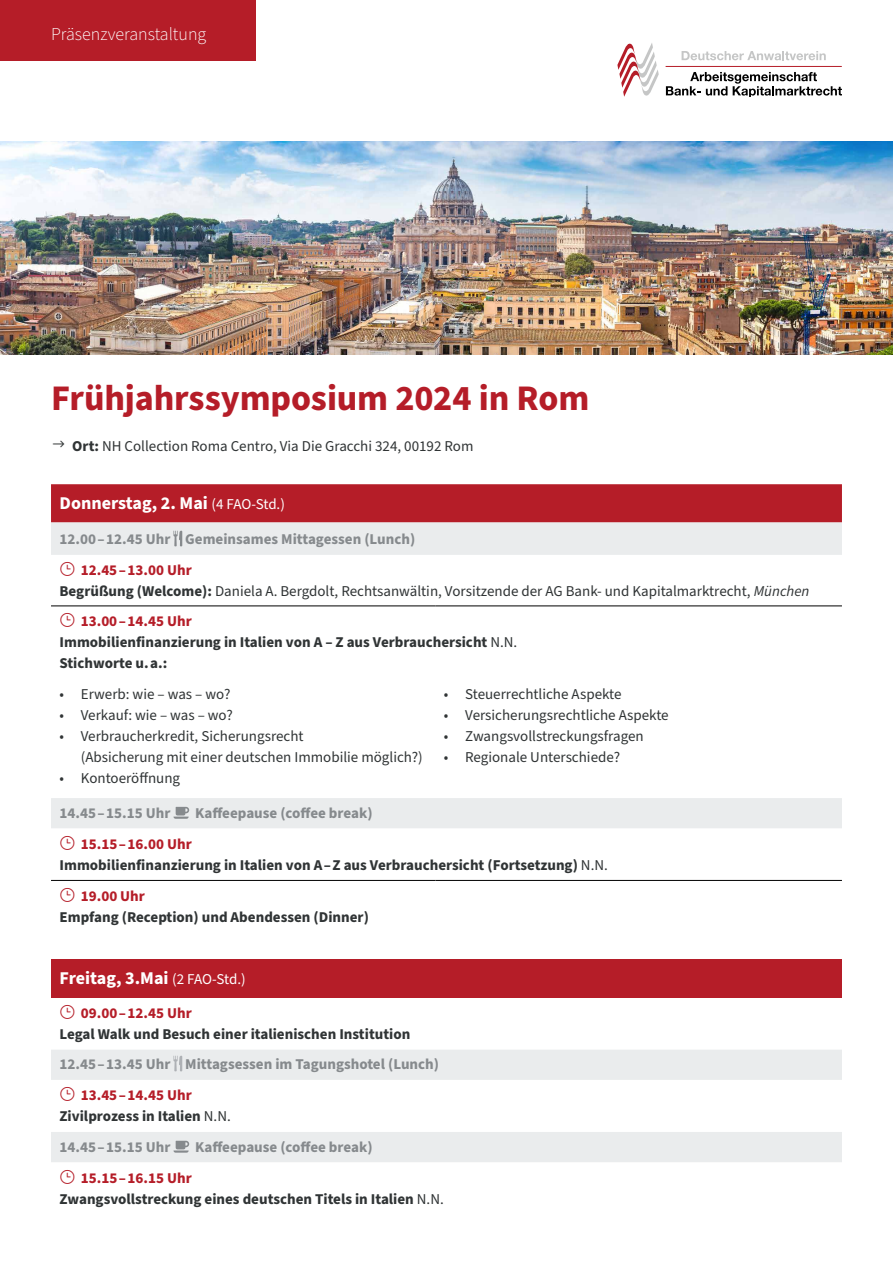
<style>
.page{position:relative;width:893px;height:1263px;background:#fff}
.page>*{position:absolute;margin:0;border:0;box-sizing:border-box;transform-origin:0 0}
.t1{font:700 36px "Source Sans Pro";letter-spacing:-.005em;color:#b51d28}
.t2{font:700 18px "Source Sans Pro";color:#fff}
.t3{font:300 18px "Source Sans Pro";color:#fff}
.t4{font:15px/21px "Source Sans Pro";color:#303435}
.t5{font:700 15px/21px "Source Sans Pro";color:#303435}
.t6{font:700 15px "Source Sans Pro";color:#868a8d}
.t7{font:700 15px "Source Sans Pro";color:#b51d28}
.s1{font-weight:700}
.s2{font-weight:400;font-size:15px}
.s3{font-weight:700;color:#b51d28}
.s4{font-style:italic}
.s5{color:#b51d28}
.s6{font-weight:400}
</style>
<div class="page">
<svg style="left:666px;top:72px;width:176px;height:25px"></svg>
<hr style="left:666px;top:66px;width:176px;height:1px;background:#b51d28">
<svg style="left:617px;top:43px;width:42px;height:54px"></svg>
<svg style="left:682px;top:51px;width:144px;height:9px"></svg>
<div style="left:0;top:0;width:255px;height:61px;background:#b51d28"></div>
<img style="left:0;top:141px;width:893px;height:213px">
<div style="left:51px;top:484px;width:791px;height:38px;background:#b51d28"></div>
<svg style="left:51px;top:522px;width:791px;height:306px"></svg>
<hr style="left:51px;top:880px;width:384px;height:1px;background:#000">
<hr style="left:435px;top:880px;width:407px;height:1px;background:#000">
<hr style="left:51px;top:606px;width:384px;height:1px;background:#000">
<hr style="left:435px;top:606px;width:407px;height:1px;background:#000">
<svg style="left:173px;top:531px;width:9px;height:15px"></svg>
<svg style="left:173px;top:807px;width:16px;height:12px"></svg>
<div style="left:51px;top:959px;width:791px;height:38px;background:#b51d28"></div>
<svg style="left:51px;top:1050px;width:791px;height:112px;fill:#eaeced"></svg>
<svg style="left:173px;top:1056px;width:9px;height:15px"></svg>
<svg style="left:173px;top:1141px;width:16px;height:12px"></svg>
<svg style="left:61px;top:562px;width:14px;height:14px"></svg>
<svg style="left:61px;top:613px;width:14px;height:14px"></svg>
<svg style="left:61px;top:1087px;width:14px;height:14px"></svg>
<p class="t3" style="left:51px;top:22px;width:157px">Präsenzveranstaltung</p>
<h1 class="t1" style="left:51px;top:373px;width:540px">Frühjahrssymposium 2024 in Rom</h1>
<p class="t4" style="left:72px;top:436px;width:403px"><span class="s1">Ort:</span> NH Collection Roma Centro, Via Die Gracchi 324, 00192 Rom</p>
<p class="t2" style="left:60px;top:491px;width:227px">Donnerstag, 2. Mai <span class="s2">(4 FAO-Std.)</span></p>
<p class="t6" style="left:60px;top:529px;width:357px">12.00 – 12.45 Uhr Gemeinsames Mittagessen (Lunch)</p>
<p class="t4" style="left:60px;top:560px;width:751px;text-indent:21px"><span class="s3">12.45 – 13.00 Uhr<br></span><span class="s1">Begrüßung (Welcome):</span> Daniela A. Bergdolt, Rechtsanwältin, Vorsitzende der AG Bank- und Kapitalmarktrecht, <span class="s4">München</span></p>
<p class="t5" style="left:60px;top:611px;width:459px;text-indent:21px"><span class="s5">13.00 – 14.45 Uhr<br></span>Immobilienfinanzierung in Italien von A – Z aus Verbrauchersicht <span class="s6">N.N.<br></span>Stichworte u. a.:</p>
<p class="t4" style="left:60px;top:684px;width:172px">• Erwerb: wie – was – wo?</p>
<p class="t4" style="left:60px;top:705px;width:175px">• Verkauf: wie – was – wo?</p>
<p class="t4" style="left:81px;top:726px;width:344px;text-indent:-21px">• Verbraucherkredit, Sicherungsrecht<br>(Absicherung mit einer deutschen Immobilie möglich?)</p>
<p class="t4" style="left:60px;top:768px;width:122px">• Kontoeröffnung</p>
<p class="t4" style="left:444px;top:684px;width:179px">• Steuerrechtliche Aspekte</p>
<p class="t4" style="left:444px;top:705px;width:226px">• Versicherungsrechtliche Aspekte</p>
<p class="t4" style="left:444px;top:726px;width:201px">• Zwangsvollstreckungsfragen</p>
<p class="t4" style="left:444px;top:747px;width:178px">• Regionale Unterschiede?</p>
<p class="t6" style="left:60px;top:802px;width:112px">14.45 – 15.15 Uhr</p>
<p class="t6" style="left:195px;top:802px;width:179px">Kaffeepause (coffee break)</p>
<p class="t5" style="left:60px;top:834px;width:550px;text-indent:21px"><span class="s5">15.15 – 16.00 Uhr<br></span>Immobilienfinanzierung in Italien von A – Z aus Verbrauchersicht (Fortsetzung) <span class="s6">N.N.</span></p>
<p class="t7" style="left:81px;top:886px;width:66px">19.00 Uhr</p>
<p class="t5" style="left:60px;top:907px;width:311px">Empfang (Reception) und Abendessen (Dinner)</p>
<p class="t2" style="left:60px;top:966px;width:188px">Freitag, 3.Mai <span class="s2">(2 FAO-Std.)</span></p>
<p class="t7" style="left:81px;top:1003px;width:112px">09.00 – 12.45 Uhr</p>
<p class="t5" style="left:60px;top:1024px;width:352px">Legal Walk und Besuch einer italienischen Institution</p>
<p class="t6" style="left:60px;top:1054px;width:381px">12.45 – 13.45 Uhr Mittagsessen im Tagungshotel (Lunch)</p>
<p class="t5" style="left:60px;top:1085px;width:173px;text-indent:21px"><span class="s5">13.45 – 14.45 Uhr<br></span>Zivilprozess in Italien <span class="s6">N.N.</span></p>
<p class="t6" style="left:60px;top:1136px;width:112px">14.45 – 15.15 Uhr</p>
<p class="t6" style="left:195px;top:1136px;width:179px">Kaffeepause (coffee break)</p>
<p class="t5" style="left:60px;top:1167px;width:386px;text-indent:21px"><span class="s5">15.15 – 16.15 Uhr<br></span>Zwangsvollstreckung eines deutschen Titels in Italien <span class="s6">N.N.</span></p>
</div>
